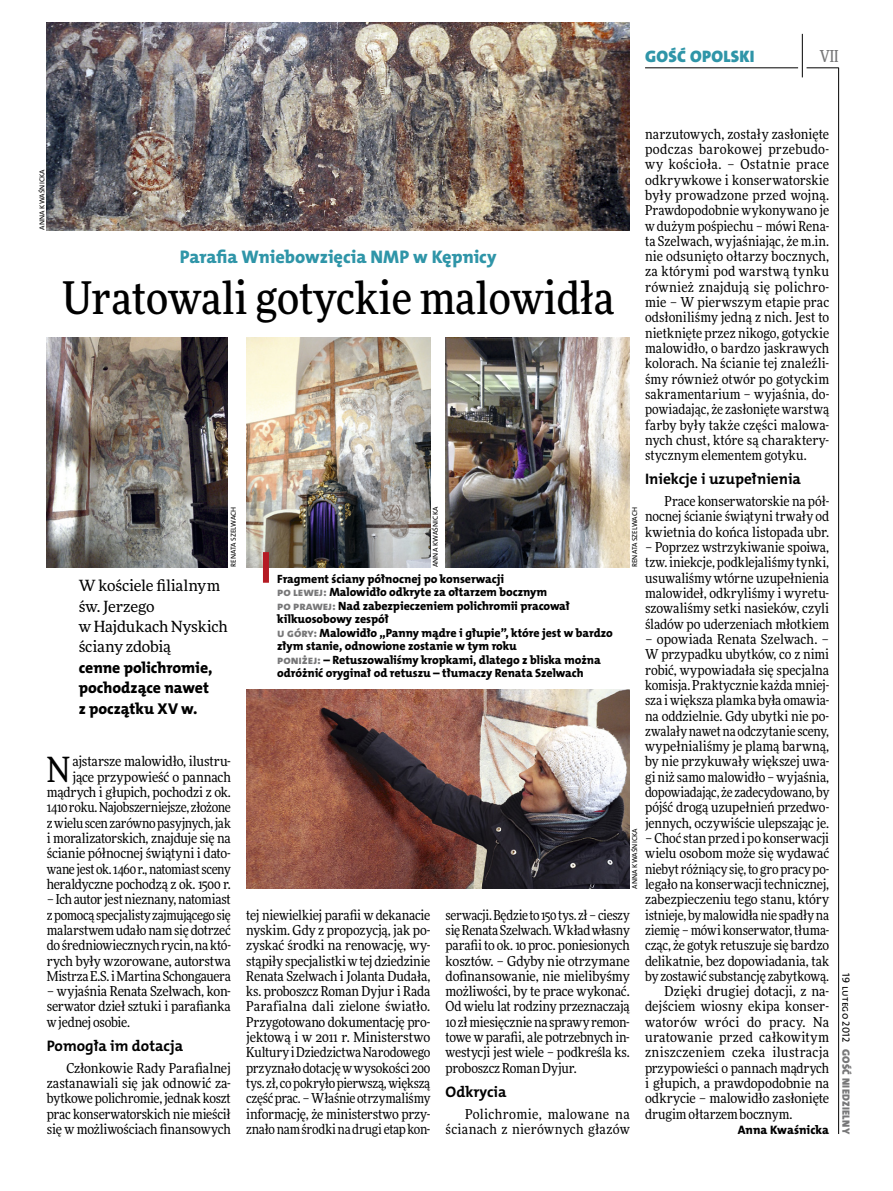
<style>
.page{position:relative;width:893px;height:1191px;background:#fff}
.page>*{position:absolute;margin:0;border:0;box-sizing:border-box;transform-origin:0 0}
.t1{font:500 45px "Freeday Narrow";color:#000}
.t2{font:34.8px "Freeday Narrow News";color:#000}
.t3{font:18.3px "The Mix HP8 Ex Bld";letter-spacing:-.005em;color:#2f95a8}
.t4{font:16.65px "The Mix HP9 Blk";letter-spacing:.02em;color:#2f95a8}
.t5{font:500 16.5px "Freeday Narrow";color:#777778;scale:.9 1}
.t6{font:15.75px/20.4px "The Mix HP8 Ex Bld";letter-spacing:-.005em;color:#000}
.t7{font:15.45px/20.4px "Freeday News";letter-spacing:-.01em;color:#000}
.t8{font:15.3px "The Mix HP7 Bld";color:#000}
.t9{font:13.65px/15.3px "Freeday Narrow News";letter-spacing:-.01em;color:#000;text-align:justify}
.t10{font:13.65px/15.3px "Freeday Narrow News";letter-spacing:.02em;color:#000;text-align:right}
.t11{font:13.65px "Freeday Narrow News";letter-spacing:.015em;color:#000}
.t12{font:12.3px "The Mix HP8 Ex Bld";letter-spacing:.005em;color:#000}
.t13{font:12px/13.5px "The Mix HP8 Ex Bld";letter-spacing:-.005em;color:#000}
.t14{font:10.5px "The Mix HP9 Blk";letter-spacing:.025em;color:#777778}
.t15{font:10.5px "The Mix HP5 Plain";color:#000}
.t16{font:7.2px "The Mix HP5 Plain";letter-spacing:.015em;color:#000}
.s1{color:#777778}
</style>
<div class="page">
<hr style="left:806px;top:68px;width:33px;height:1px;background:#000">
<hr style="left:645px;top:68px;width:153px;height:1px;background:#000">
<hr style="left:838px;top:68px;width:1px;height:1066px;background:#000">
<hr style="left:802px;top:34px;width:1px;height:43px;background:#000">
<img style="left:246px;top:338px;width:184px;height:229px">
<img style="left:47px;top:338px;width:181px;height:229px">
<img style="left:246px;top:690px;width:384px;height:199px">
<img style="left:446px;top:338px;width:183px;height:229px">
<img style="left:47px;top:22px;width:583px;height:208px">
<div style="left:263px;top:552px;width:6px;height:31px;background:#b51b24"></div>
<p class="t4" style="left:645px;top:46px;width:111px">GOŚĆ OPOLSKI</p>
<p class="t5" style="left:820px;top:46px;width:22px">VII</p>
<p class="t9" style="left:645px;top:126px;width:186px">narzutowych, zostały zasłonięte podczas barokowej przebudo&shy;wy kościoła. – Ostatnie prace odkrywkowe i konserwatorskie były prowadzone przed wojną.<br>Prawdopodobnie wykonywano je w dużym pośpiechu – mówi Rena&shy;ta Szelwach, wyjaśniając, że m.in. nie odsunięto ołtarzy bocznych, za którymi pod warstwą tynku również znajdują się polichro&shy;mie – W pierwszym etapie prac odsłoniliśmy jedną z nich. Jest to nietknięte przez nikogo, gotyckie malowidło, o bardzo jaskrawych kolorach. Na ścianie tej znaleźli&shy;śmy również otwór po gotyckim sakramentarium – wyjaśnia, do&shy;powiadając, że zasłonięte warstwą farby były także części malowa&shy;nych chust, które są charaktery&shy;stycznym elementem gotyku.</p>
<p class="t8" style="left:645px;top:469px;width:157px">Iniekcje i uzupełnienia</p>
<p class="t9" style="left:645px;top:493px;width:186px;text-indent:20px">Prace konserwatorskie na pół&shy;nocnej ścianie świątyni trwały od kwietnia do końca listopada ubr.</p>
<p class="t9" style="left:645px;top:539px;width:186px">– Poprzez wstrzykiwanie spoiwa, tzw. iniekcje, podklejaliśmy tynki, usuwaliśmy wtórne uzupełnienia malowideł, odkryliśmy i wyretu&shy;szowaliśmy setki nasieków, czyli śladów po uderzeniach młotkiem</p>
<p class="t9" style="left:645px;top:631px;width:186px">– opowiada Renata Szelwach. – W przypadku ubytków, co z nimi robić, wypowiadała się specjalna komisja. Praktycznie każda mniej&shy;sza i większa plamka była omawia&shy;na oddzielnie. Gdy ubytki nie po&shy;zwalały nawet na odczytanie sceny, wypełnialiśmy je plamą barwną, by nie przykuwały większej uwa&shy;gi niż samo malowidło – wyjaśnia, dopowiadając, że zadecydowano, by pójść drogą uzupełnień przedwo&shy;jennych, oczywiście ulepszając je.</p>
<p class="t9" style="left:645px;top:830px;width:186px">– Choć stan przed i po konserwacji</p>
<p class="t9" style="left:645px;top:845px;width:186px">wielu osobom może się wydawać</p>
<p class="t9" style="left:645px;top:861px;width:186px">niebyt różniący się, to gro pracy po-</p>
<p class="t9" style="left:645px;top:876px;width:186px">legało na konserwacji technicznej,</p>
<p class="t9" style="left:645px;top:891px;width:186px">zabezpieczeniu tego stanu, który</p>
<p class="t9" style="left:645px;top:907px;width:186px">istnieje, by malowidła nie spadły na</p>
<p class="t9" style="left:645px;top:922px;width:186px">ziemię – mówi konserwator, tłuma-</p>
<p class="t9" style="left:645px;top:937px;width:186px">cząc, że gotyk retuszuje się bardzo</p>
<p class="t9" style="left:645px;top:953px;width:186px">delikatnie, bez dopowiadania, tak</p>
<p class="t9" style="left:645px;top:968px;width:186px">by zostawić substancję zabytkową.</p>
<p class="t9" style="left:665px;top:983px;width:166px">Dzięki drugiej dotacji, z na-</p>
<p class="t9" style="left:645px;top:998px;width:186px">dejściem wiosny ekipa konser-</p>
<p class="t10" style="left:645px;top:1014px;width:186px">watorów wróci do pracy. Na</p>
<p class="t11" style="left:645px;top:1028px;width:186px">uratowanie przed całkowitym</p>
<p class="t10" style="left:645px;top:1044px;width:186px">zniszczeniem czeka ilustracja</p>
<p class="t9" style="left:645px;top:1060px;width:186px">przypowieści o pannach mądrych</p>
<p class="t9" style="left:645px;top:1075px;width:186px">i głupich, a prawdopodobnie na</p>
<p class="t9" style="left:645px;top:1090px;width:186px">odkrycie – malowidło zasłonięte</p>
<p class="t9" style="left:645px;top:1106px;width:149px">drugim ołtarzem bocznym.</p>
<p class="t12" style="left:738px;top:1122px;width:93px">Anna Kwaśnicka</p>
<p class="t16" style="left:38px;top:230px;width:61px;rotate:-90deg">Anna Kwaśnicka</p>
<h3 class="t3" style="left:180px;top:245px;width:318px">Parafia Wniebowzięcia NMP w Kępnicy</h3>
<h1 class="t1" style="left:62px;top:269px;width:554px">Uratowali gotyckie malowidła</h1>
<p class="t16" style="left:431px;top:567px;width:61px;rotate:-90deg">Anna Kwaśnicka</p>
<p class="t16" style="left:229px;top:567px;width:61px;rotate:-90deg">Renata Szelwach</p>
<p class="t16" style="left:630px;top:567px;width:61px;rotate:-90deg">Renata Szelwach</p>
<p class="t13" style="left:277px;top:572px;width:337px">Fragment ściany północnej po konserwacji<br><span class="s1">po lewej:</span> Malowidło odkryte za ołtarzem bocznym<br><span class="s1">po prawej:</span> Nad zabezpieczeniem polichromii pracował kilkuosobowy zespół<br><span class="s1">u góry:</span> Malowidło „Panny mądre i głupie”, które jest w bardzo złym stanie, odnowione zostanie w tym roku<br><span class="s1">poniżej:</span> – Retuszowaliśmy kropkami, dlatego z bliska można odróżnić oryginał od retuszu – tłumaczy Renata Szelwach</p>
<p class="t7" style="left:79px;top:575px;width:151px">W kościele filialnym św. Jerzego<br>w Hajdukach Nyskich ściany zdobią</p>
<p class="t6" style="left:79px;top:657px;width:135px">cenne polichromie, pochodzące nawet z początku XV w.</p>
<p class="t9" style="left:47px;top:754px;width:186px;text-align:right">ajstarsze malowidło, ilustru-<br>jące przypowieść o pannach mądrych i głupich, pochodzi z ok.<br>1410 roku. Najobszerniejsze, złożone z wielu scen zarówno pasyjnych, jak i moralizatorskich, znajduje się na ścianie północnej świątyni i dato&shy;wane jest ok. 1460 r., natomiast sceny heraldyczne pochodzą z ok. 1500 r.</p>
<p class="t9" style="left:47px;top:891px;width:186px">– Ich autor jest nieznany, natomiast z pomocą specjalisty zajmującego się malarstwem udało nam się dotrzeć do średniowiecznych rycin, na któ&shy;rych były wzorowane, autorstwa Mistrza E.S. i Martina Schongauera</p>
<p class="t9" style="left:47px;top:983px;width:186px">– wyjaśnia Renata Szelwach, kon&shy;serwator dzieł sztuki i parafianka w jednej osobie.</p>
<p class="t8" style="left:47px;top:1036px;width:138px">Pomogła im dotacja</p>
<p class="t9" style="left:47px;top:1060px;width:186px;text-indent:20px">Członkowie Rady Parafialnej zastanawiali się jak odnowić za&shy;bytkowe polichromie, jednak koszt prac konserwatorskich nie mieścił się w możliwościach finansowych</p>
<h2 class="t2" style="left:47px;top:748px;width:25px">N</h2>
<p class="t16" style="left:630px;top:889px;width:61px;rotate:-90deg">Anna Kwaśnicka</p>
<p class="t9" style="left:246px;top:907px;width:186px">tej niewielkiej parafii w dekanacie nyskim. Gdy z propozycją, jak po&shy;zyskać środki na renowację, wy&shy;stąpiły specjalistki w tej dziedzinie Renata Szelwach i Jolanta Dudała, ks. proboszcz Roman Dyjur i Rada Parafialna dali zielone światło.<br>Przygotowano dokumentację pro&shy;jektową i w 2011 r. Ministerstwo Kultury i Dziedzictwa Narodowego przyznało dotację w wysokości 200 tys. zł, co pokryło pierwszą, większą część prac. – Właśnie otrzymaliśmy informację, że ministerstwo przy&shy;znało nam środki na drugi etap kon-</p>
<p class="t9" style="left:446px;top:907px;width:186px">serwacji. Będzie to 150 tys. zł – cieszy się Renata Szelwach. Wkład własny parafii to ok. 10 proc. poniesionych kosztów. – Gdyby nie otrzymane dofinansowanie, nie mielibyśmy możliwości, by te prace wykonać.<br>Od wielu lat rodziny przeznaczają 10 zł miesięcznie na sprawy remon&shy;towe w parafii, ale potrzebnych in&shy;westycji jest wiele – podkreśla ks. proboszcz Roman Dyjur.</p>
<p class="t8" style="left:446px;top:1081px;width:63px">Odkrycia</p>
<p class="t10" style="left:446px;top:1106px;width:186px">Polichromie, malowane na ścianach z nierównych głazów</p>
<p class="t15" style="left:853px;top:973px;width:70px;rotate:90deg">19 lutego 2012</p>
<p class="t14" style="left:853px;top:1049px;width:86px;rotate:90deg">GOŚĆ NIEDZIELNY</p>
</div>
